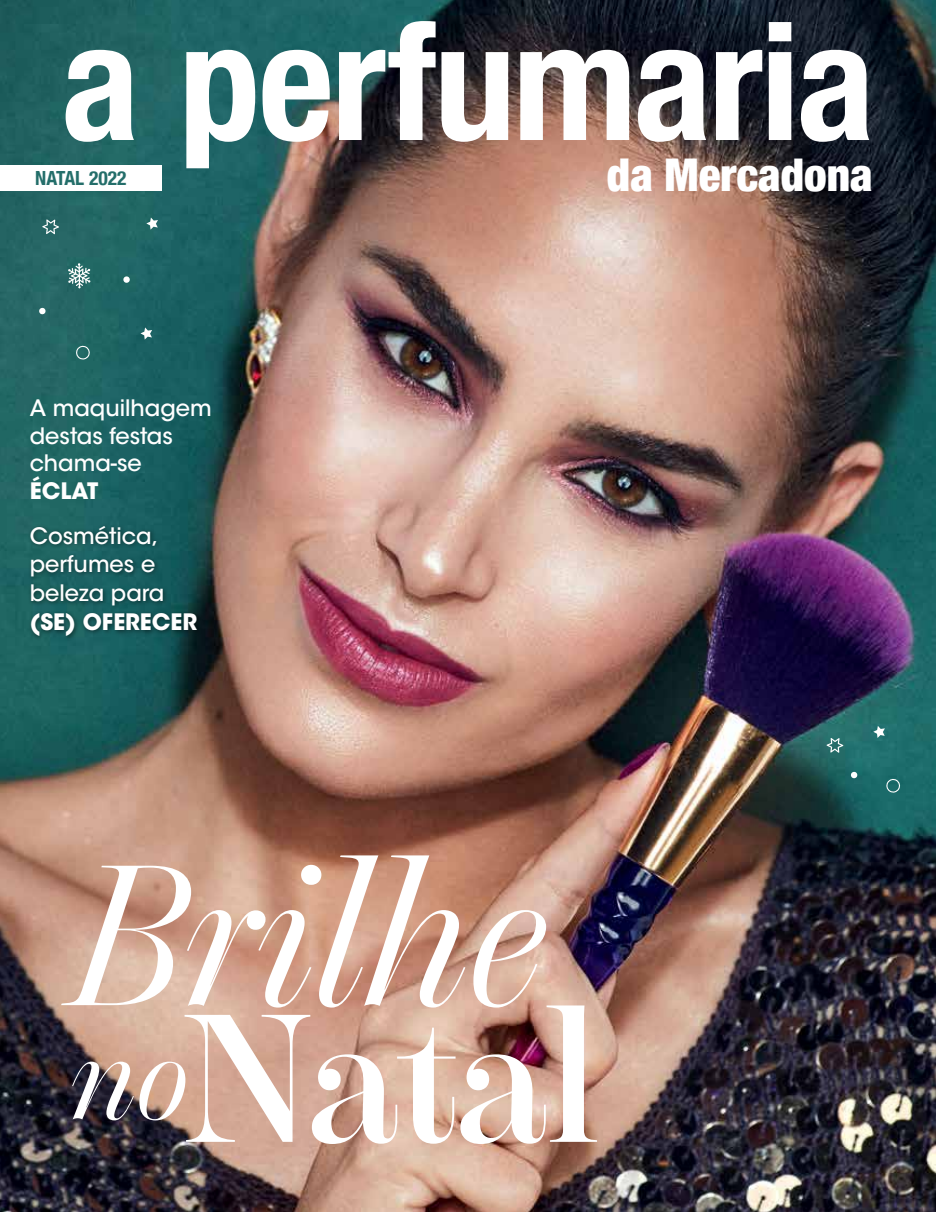
<style>
.page{position:relative;width:936px;height:1212px;background:#fff}
.page>*{position:absolute;margin:0;border:0;box-sizing:border-box;transform-origin:0 0}
.t1{font:italic 200.85px "Chamberi Display";color:#fff}
.t2{font:600 183px "Chamberi Display";letter-spacing:-.01em;color:#fff}
.t3{font:700 condensed 163.35px "Helvetica Neue";letter-spacing:-.015em;color:#fff}
.t4{font:italic 121.05px "Chamberi Display";color:#fff}
.t5{font:900 condensed 45.15px "Helvetica Neue";color:#fff}
.t6{font:500 22.5px/28.5px "ITC Avant Garde Std";color:#fff}
.t7{font:700 22.5px "ITC Avant Garde Std";color:#fff}
.t8{font:700 condensed 19.5px "Helvetica Neue";color:#246e6a}
</style>
<div class="page">
<img style="left:0;top:0;width:935px;height:1212px">
<div style="left:0;top:165px;width:162px;height:26px;background:#fff"></div>
<div style="left:28px;top:523px;width:174px;height:118px;background:#000;opacity:.49"></div>
<svg style="left:42px;top:219px;width:17px;height:15px"></svg>
<svg style="left:826px;top:738px;width:17px;height:15px"></svg>
<svg style="left:146px;top:217px;width:12px;height:13px"></svg>
<svg style="left:873px;top:726px;width:11px;height:12px"></svg>
<svg style="left:140px;top:327px;width:12px;height:13px"></svg>
<svg style="left:68px;top:263px;width:23px;height:25px"></svg>
<svg style="left:39px;top:307px;width:7px;height:8px"></svg>
<svg style="left:123px;top:276px;width:7px;height:7px"></svg>
<svg style="left:850px;top:771px;width:7px;height:8px"></svg>
<svg style="left:75px;top:345px;width:16px;height:15px"></svg>
<svg style="left:885px;top:778px;width:15px;height:15px"></svg>
<h3 class="t3" style="left:61px;top:-54px;width:815px">a perfumaria</h3>
<p class="t8" style="left:35px;top:162px;width:93px">NATAL 2022</p>
<h3 class="t5" style="left:606px;top:138px;width:267px">da Mercadona</h3>
<p class="t6" style="left:30px;top:395px;width:183px;line-height:27px">A maquilhagem destas festas chama-se</p>
<p class="t7" style="left:30px;top:476px;width:70px">ÉCLAT</p>
<p class="t6" style="left:30px;top:522px;width:136px">Cosmética, perfumes e beleza para</p>
<p class="t7" style="left:30px;top:607px;width:169px">(SE) OFERECER</p>
<h1 class="t1" style="left:70px;top:789px;width:478px">Brilhe</h1>
<h2 class="t2" style="left:187px;top:945px;width:413px">Natal</h2>
<h3 class="t4" style="left:70px;top:989px;width:120px">no</h3>
</div>
